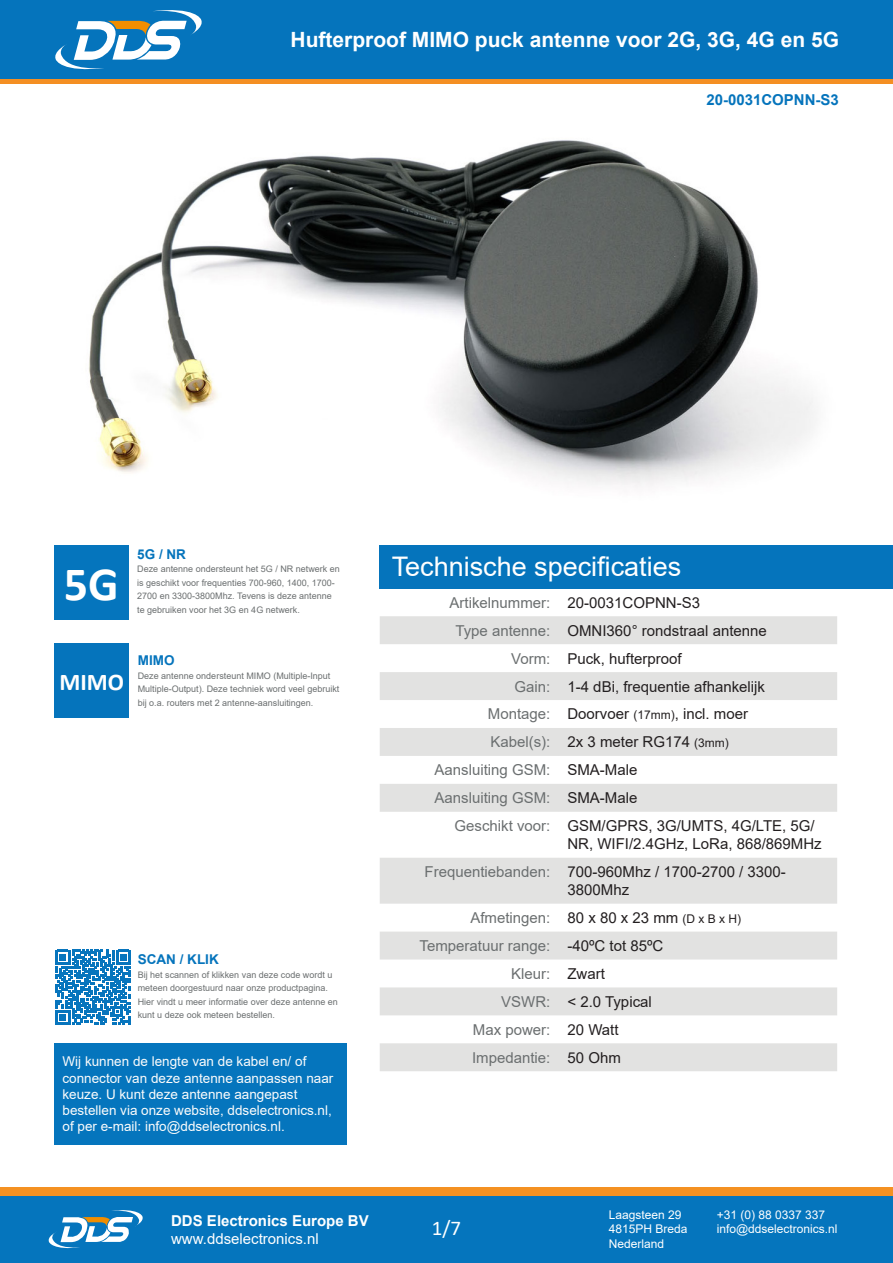
<style>
.page{position:relative;width:893px;height:1263px;background:#fff}
.page>*{position:absolute;margin:0;border:0;box-sizing:border-box;transform-origin:0 0}
.t1{font:700 48px "Calibri";color:#fff}
.t2{font:27px "Arial";color:#fff}
.t3{font:700 24px "Calibri";color:#fff}
.t4{font:700 21px "Arial";color:#fff}
.t5{font:21px "Calibri";color:#fff}
.t6{font:15px/18px "Arial";color:#231f20}
.t7{font:15px "Arial";color:#6b6f70}
.t8{font:700 15px "Arial";color:#fff}
.t9{font:15px "Arial";color:#fff}
.t10{font:700 15px "Arial";color:#0574bc}
.t11{font:13.5px/16.2px "Arial";color:#fcfcfc}
.t12{font:700 13.5px "Arial";color:#0574bc}
.t13{font:12px "Arial";color:#fff}
.t14{font:9px/13.5px "Arial";color:#6b6f70}
.s1{font-size:12px}
</style>
<div class="page">
<div style="left:380px;top:545px;width:513px;height:43px;background:#0574bc"></div>
<div style="left:0;top:0;width:893px;height:79px;background:#0574bc"></div>
<svg style="left:55px;top:10px;width:147px;height:60px"></svg>
<div style="left:0;top:1195px;width:893px;height:68px;background:#0575bd"></div>
<div style="left:0;top:1187px;width:893px;height:8px;background:#f49122"></div>
<svg style="left:48px;top:1210px;width:95px;height:39px"></svg>
<hr style="left:0;top:79px;width:893px;height:4px;background:#f48f23">
<div style="left:54px;top:545px;width:75px;height:74px;background:#0575bd"></div>
<img style="left:89px;top:140px;width:726px;height:347px">
<svg style="left:380px;top:616px;width:457px;height:455px;fill:#e2e2e1"></svg>
<div style="left:54px;top:1043px;width:292px;height:102px;background:#0575bd"></div>
<svg style="left:56px;top:950px;width:75px;height:75px"></svg>
<div style="left:55px;top:643px;width:74px;height:75px;background:#0574bc"></div>
<p class="t4" style="left:291px;top:25px;width:550px">Hufterproof MIMO puck antenne voor 2G, 3G, 4G en 5G</p>
<p class="t10" style="left:706px;top:89px;width:134px">20-0031COPNN-S3</p>
<p class="t1" style="left:64px;top:550px;width:56px">5G</p>
<p class="t12" style="left:137px;top:545px;width:50px">5G / NR</p>
<p class="t14" style="left:137px;top:562px;width:204px">Deze antenne ondersteunt het 5G / NR netwerk en is geschikt voor frequenties 700-960, 1400, 1700- 2700 en 3300-3800Mhz. Tevens is deze antenne te gebruiken voor het 3G en 4G netwerk.</p>
<p class="t3" style="left:60px;top:665px;width:66px">MIMO</p>
<p class="t12" style="left:138px;top:651px;width:38px">MIMO</p>
<p class="t14" style="left:138px;top:669px;width:203px">Deze antenne ondersteunt MIMO (Multiple-Input<br>Multiple-Output). Deze techniek word veel gebruikt bij o.a. routers met 2 antenne-aansluitingen.</p>
<p class="t12" style="left:138px;top:950px;width:82px">SCAN / KLIK</p>
<p class="t14" style="left:138px;top:968px;width:196px">Bij het scannen of klikken van deze code wordt u</p>
<p class="t14" style="left:138px;top:981px;width:202px">meteen doorgestuurd naar onze productpagina.<br>Hier vindt u meer informatie over deze antenne en kunt u deze ook meteen bestellen.</p>
<h2 class="t2" style="left:392px;top:548px;width:291px">Technische specificaties</h2>
<p class="t7" style="left:450px;top:592px;width:102px">Artikelnummer:</p>
<p class="t6" style="left:567px;top:593px;width:134px">20-0031COPNN-S3</p>
<p class="t7" style="left:455px;top:620px;width:97px">Type antenne:</p>
<p class="t6" style="left:567px;top:621px;width:201px">OMNI360° rondstraal antenne</p>
<p class="t7" style="left:511px;top:648px;width:41px">Vorm:</p>
<p class="t6" style="left:567px;top:649px;width:116px">Puck, hufterproof</p>
<p class="t7" style="left:515px;top:676px;width:37px">Gain:</p>
<p class="t6" style="left:567px;top:677px;width:199px">1-4 dBi, frequentie afhankelijk</p>
<p class="t7" style="left:488px;top:704px;width:64px">Montage:</p>
<p class="t6" style="left:567px;top:705px;width:182px">Doorvoer <span class="s1">(17mm)</span>, incl. moer</p>
<p class="t7" style="left:490px;top:732px;width:62px">Kabel(s):</p>
<p class="t6" style="left:567px;top:733px;width:163px">2x 3 meter RG174 <span class="s1">(3mm)</span></p>
<p class="t7" style="left:435px;top:760px;width:117px">Aansluiting GSM:</p>
<p class="t6" style="left:567px;top:761px;width:72px">SMA-Male</p>
<p class="t7" style="left:435px;top:788px;width:117px">Aansluiting GSM:</p>
<p class="t6" style="left:567px;top:789px;width:72px">SMA-Male</p>
<p class="t7" style="left:455px;top:816px;width:97px">Geschikt voor:</p>
<p class="t6" style="left:567px;top:817px;width:256px">GSM/GPRS, 3G/UMTS, 4G/LTE, 5G/<br>NR, WIFI/2.4GHz, LoRa, 868/869MHz</p>
<p class="t7" style="left:424px;top:861px;width:127px">Frequentiebanden:</p>
<p class="t6" style="left:567px;top:863px;width:220px">700-960Mhz / 1700-2700 / 3300-<br>3800Mhz</p>
<p class="t7" style="left:470px;top:907px;width:82px">Afmetingen:</p>
<p class="t6" style="left:567px;top:909px;width:175px">80 x 80 x 23 mm <span class="s1">(D x B x H)</span></p>
<p class="t7" style="left:420px;top:935px;width:132px">Temperatuur range:</p>
<p class="t6" style="left:567px;top:937px;width:97px">-40ºC tot 85ºC</p>
<p class="t7" style="left:511px;top:963px;width:41px">Kleur:</p>
<p class="t6" style="left:567px;top:964px;width:39px">Zwart</p>
<p class="t7" style="left:501px;top:991px;width:51px">VSWR:</p>
<p class="t6" style="left:567px;top:992px;width:86px">&lt; 2.0 Typical</p>
<p class="t7" style="left:473px;top:1019px;width:79px">Max power:</p>
<p class="t6" style="left:567px;top:1020px;width:53px">20 Watt</p>
<p class="t11" style="left:63px;top:1053px;width:245px">Wij kunnen de lengte van de kabel en/ of</p>
<p class="t7" style="left:472px;top:1047px;width:80px">Impedantie:</p>
<p class="t6" style="left:567px;top:1048px;width:55px">50 Ohm</p>
<p class="t11" style="left:63px;top:1070px;width:272px">connector van deze antenne aanpassen naar keuze. U kunt deze antenne aangepast</p>
<p class="t11" style="left:63px;top:1102px;width:271px">bestellen via onze website, ddselectronics.nl, of per e-mail: info@ddselectronics.nl.</p>
<h3 class="t8" style="left:171px;top:1210px;width:199px">DDS Electronics Europe BV</h3>
<h3 class="t9" style="left:171px;top:1228px;width:149px">www.ddselectronics.nl</h3>
<h3 class="t5" style="left:432px;top:1213px;width:31px">1/7</h3>
<h3 class="t13" style="left:609px;top:1206px;width:74px">Laagsteen 29</h3>
<h3 class="t13" style="left:717px;top:1206px;width:110px">+31 (0) 88 0337 337</h3>
<h3 class="t13" style="left:609px;top:1221px;width:80px">4815PH Breda</h3>
<h3 class="t13" style="left:717px;top:1221px;width:122px">info@ddselectronics.nl</h3>
<h3 class="t13" style="left:609px;top:1235px;width:57px">Nederland</h3>
</div>
